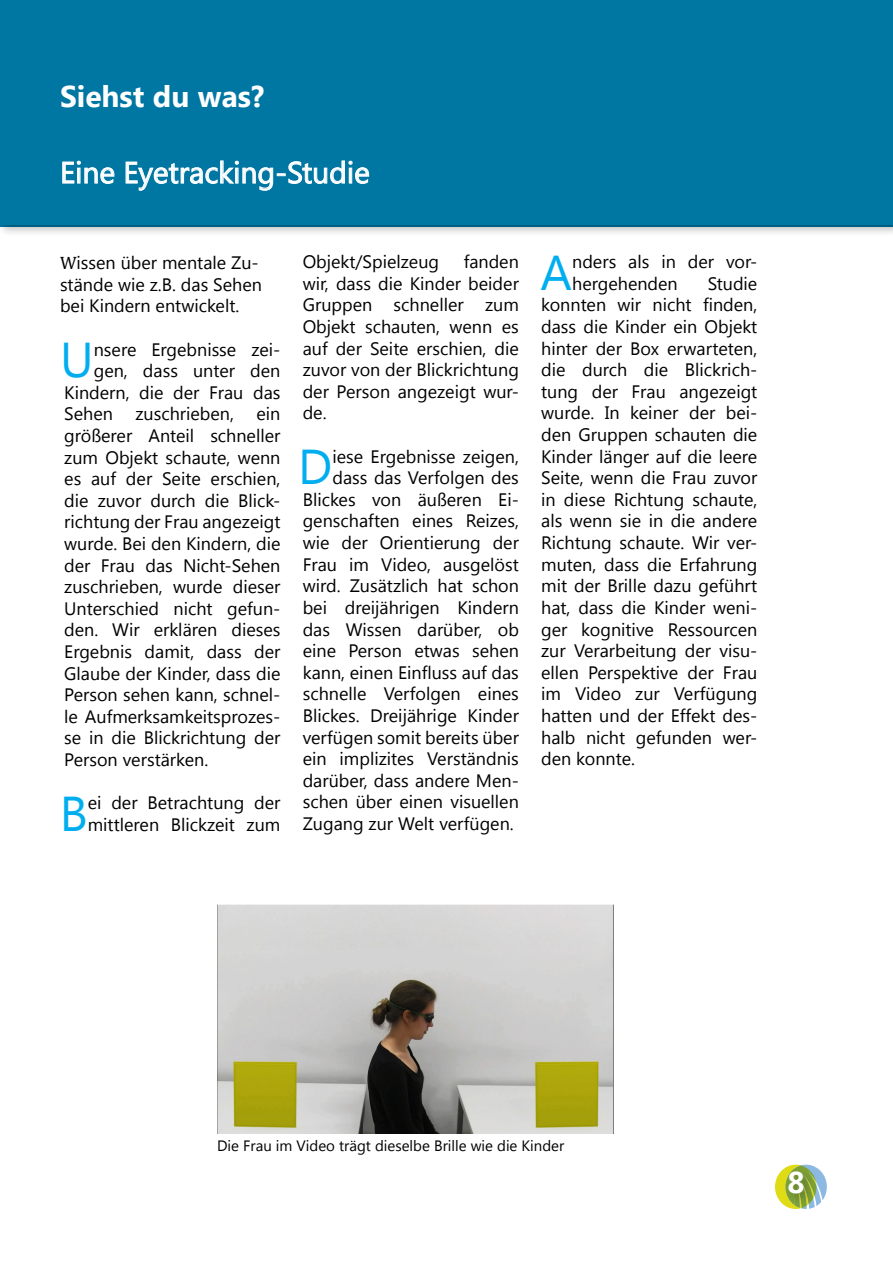
<style>
.page{position:relative;width:893px;height:1263px;background:#fff}
.page>*{position:absolute;margin:0;border:0;box-sizing:border-box;transform-origin:0 0}
.t1{font:48.9px "Segoe UI";color:#00aeef}
.t2{font:30px "Segoe UI";color:#fff}
.t3{font:700 30px "Segoe UI";color:#fff}
.t4{font:18px/21.6px "Segoe UI";color:#000}
.t5{font:15px "Segoe UI";color:#000}
.s1{font-family:"Cambria"}
</style>
<div class="page">
<svg style="left:775px;top:1165px;width:52px;height:44px"></svg>
<div style="left:0;top:0;width:893px;height:237px;background:#000;opacity:.25"></div>
<div style="left:0;top:0;width:893px;height:225px;background:#0076a3"></div>
<div style="left:785px;top:1168px;width:31px;height:38px;background:#000;opacity:.25"></div>
<svg style="left:62px;top:160px;width:53px;height:24px"></svg>
<svg style="left:125px;top:160px;width:244px;height:31px"></svg>
<img style="left:217px;top:904px;width:396px;height:229px">
<p class="t3" style="left:60px;top:75px;width:206px">Siehst du was?</p>
<p class="t2" style="left:60px;top:152px;width:311px">Eine Eyetracking-Studie</p>
<p class="t4" style="left:60px;top:251px;width:204px"><span class="s1">W</span>issen über mentale Zu&shy;stände wie z.B. das Sehen bei Kindern entwickelt.</p>
<p class="t1" style="left:60px;top:326px;width:35px">U</p>
<p class="t4" style="left:94px;top:338px;width:188px">nsere Ergebnisse zei-</p>
<p class="t4" style="left:94px;top:359px;width:188px">gen, dass unter den</p>
<p class="t4" style="left:64px;top:381px;width:218px">Kindern, die der Frau das</p>
<p class="t4" style="left:64px;top:402px;width:218px">Sehen zuschrieben, ein</p>
<p class="t4" style="left:64px;top:424px;width:218px">größerer Anteil schneller</p>
<p class="t4" style="left:64px;top:446px;width:218px">zum Objekt schaute, wenn</p>
<p class="t4" style="left:64px;top:467px;width:218px">es auf der Seite erschien,</p>
<p class="t4" style="left:64px;top:489px;width:218px">die zuvor durch die Blick-</p>
<p class="t4" style="left:64px;top:510px;width:218px">richtung der Frau angezeigt</p>
<p class="t4" style="left:64px;top:532px;width:218px">wurde. Bei den Kindern, die</p>
<p class="t4" style="left:64px;top:554px;width:218px">der Frau das Nicht-Sehen</p>
<p class="t4" style="left:64px;top:575px;width:218px">zuschrieben, wurde dieser</p>
<p class="t4" style="left:64px;top:597px;width:218px">Unterschied nicht gefun-</p>
<p class="t4" style="left:64px;top:618px;width:218px">den. Wir erklären dieses</p>
<p class="t4" style="left:64px;top:640px;width:218px">Ergebnis damit, dass der</p>
<p class="t4" style="left:64px;top:662px;width:218px">Glaube der Kinder, dass die</p>
<p class="t4" style="left:64px;top:683px;width:218px">Person sehen kann, schnel-</p>
<p class="t4" style="left:64px;top:705px;width:218px">le Aufmerksamkeitsprozes-</p>
<p class="t4" style="left:64px;top:726px;width:218px">se in die Blickrichtung der</p>
<p class="t4" style="left:64px;top:748px;width:146px">Person verstärken.</p>
<p class="t1" style="left:60px;top:779px;width:29px">B</p>
<p class="t4" style="left:88px;top:791px;width:194px">ei der Betrachtung der mittleren Blickzeit zum</p>
<p class="t4" style="left:303px;top:250px;width:218px;text-align:justify;text-indent:161px">fanden wir, dass die Kinder beider Gruppen schneller zum Objekt schauten, wenn es auf der Seite erschien, die zuvor von der Blickrichtung der Person angezeigt wur&shy;de.</p>
<p class="t1" style="left:298px;top:433px;width:36px">D</p>
<p class="t4" style="left:303px;top:250px;width:138px">Objekt/Spielzeug</p>
<p class="t4" style="left:303px;top:445px;width:218px;text-align:right">iese Ergebnisse zeigen, dass das Verfolgen des<br>Blickes von äußeren Ei&shy;genschaften eines Reizes, wie der Orientierung der<br>Frau im Video, ausgelöst wird. Zusätzlich hat schon bei dreijährigen Kindern das Wissen darüber, ob eine Person etwas sehen kann, einen Einfluss auf das schnelle Verfolgen eines<br>Blickes. Dreijährige Kinder verfügen somit bereits über ein implizites Verständnis darüber, dass andere Men&shy;schen über einen visuellen<br>Zugang zur Welt verfügen.</p>
<p class="t1" style="left:541px;top:239px;width:33px">A</p>
<p class="t4" style="left:572px;top:250px;width:187px">nders als in der vor&shy;hergehenden</p>
<p class="t4" style="left:541px;top:272px;width:218px;text-align:justify;text-indent:167px">Studie konnten wir nicht finden, dass die Kinder ein Objekt hinter der Box erwarteten, die durch die Blickrich&shy;tung der Frau angezeigt wurde. In keiner der bei&shy;den Gruppen schauten die Kinder länger auf die leere Seite, wenn die Frau zuvor in diese Richtung schaute, als wenn sie in die andere Richtung schaute. Wir ver&shy;muten, dass die Erfahrung mit der Brille dazu geführt hat, dass die Kinder weni&shy;ger kognitive Ressourcen zur Verarbeitung der visu&shy;ellen Perspektive der Frau im Video zur Verfügung hatten und der Effekt des&shy;halb nicht gefunden wer&shy;den konnte.</p>
<p class="t5" style="left:217px;top:1136px;width:349px">Die Frau im Video trägt dieselbe Brille wie die Kinder</p>
<p class="t3" style="left:787px;top:1161px;width:19px">8</p>
</div>
